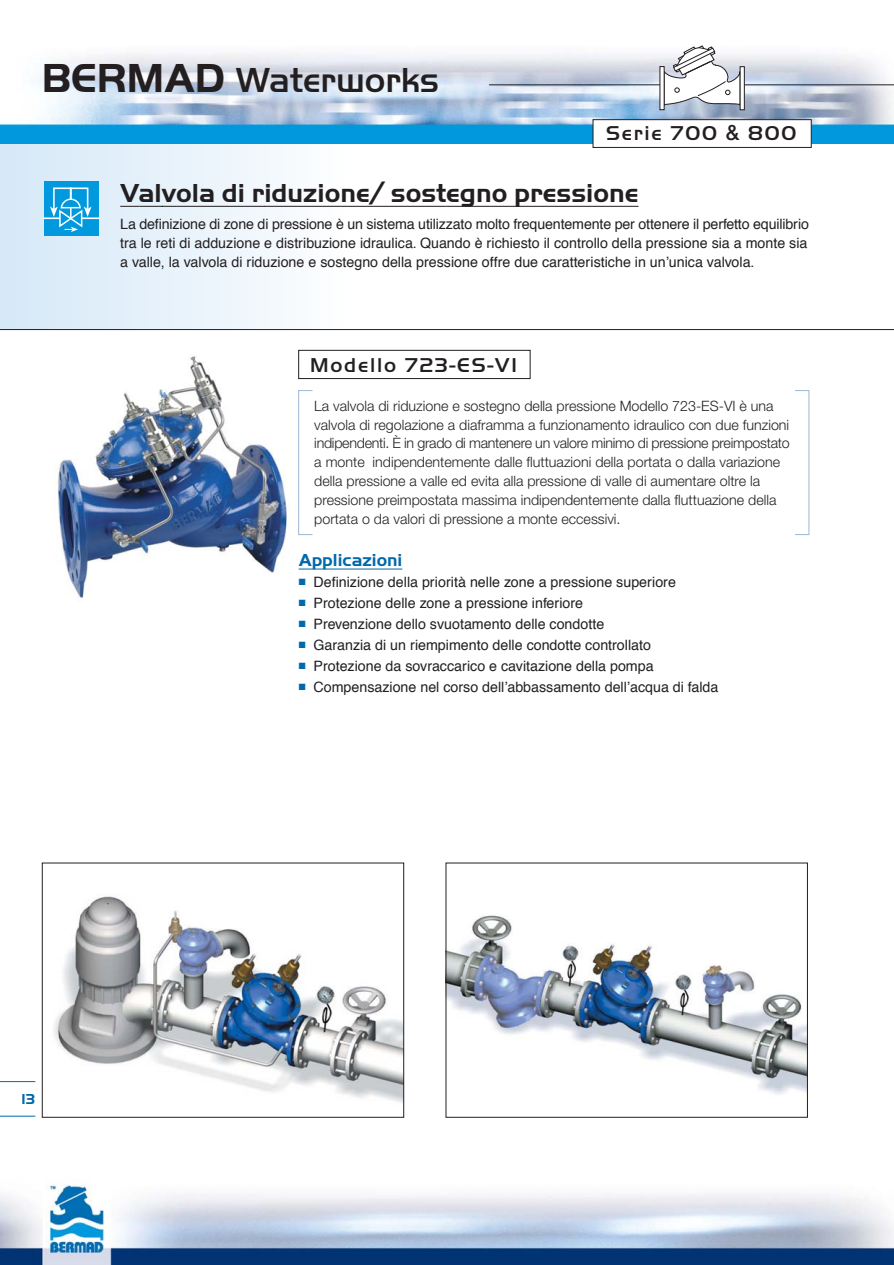
<style>
.page{position:relative;width:894px;height:1265px;background:#fff}
.page>*{position:absolute;margin:0;border:0;box-sizing:border-box;transform-origin:0 0}
.t1{font:500 36px "Handel Got D";letter-spacing:-.005em;color:#231f20}
.t2{font:700 27px "Handel Got D";color:#231f20}
.t3{font:500 20.85px "Handel Got D";letter-spacing:.085em;color:#231f20}
.t4{font:700 18px "Handel Got D";color:#0068ab}
.t5{font:700 15px "Handel Got D";color:#0068ab}
.t6{font:14.25px/18.8px "Helvetica";color:#231f20;text-align:justify}
.t7{font:300 14.25px/18.8px "Helvetica Neue";color:#231f20}
.s1{font-weight:700;font-size:42px}
.s2{font-family:"Helvetica Neue"}
.s3{color:#0068ab}
</style>
<div class="page">
<div style="left:0;top:142px;width:349px;height:188px;background:linear-gradient(to right,#d4e8f7,#fdfeff)"></div>
<div style="left:348px;top:142px;width:280px;height:188px;background:#fff"></div>
<img style="left:0;top:53px;width:894px;height:90px">
<hr style="left:489px;top:84px;width:405px;height:1px;background:#231f20">
<svg style="left:663px;top:45px;width:78px;height:66px"></svg>
<svg style="left:660px;top:66px;width:4px;height:44px"></svg>
<svg style="left:740px;top:66px;width:5px;height:44px"></svg>
<img style="left:57px;top:349px;width:262px;height:249px">
<div style="left:44px;top:181px;width:54px;height:55px;background:#09d"></div>
<hr style="left:44px;top:217px;width:54px;height:2px;background:#fff">
<svg style="left:50px;top:187px;width:42px;height:45px"></svg>
<img style="left:0;top:1184px;width:894px;height:80px">
<svg style="left:120px;top:206px;width:57px;height:1px"></svg>
<hr style="left:177px;top:206px;width:88px;height:1px;background:#231f20">
<hr style="left:264px;top:206px;width:172px;height:1px;background:#231f20">
<hr style="left:446px;top:206px;width:97px;height:1px;background:#231f20">
<hr style="left:543px;top:206px;width:95px;height:1px;background:#231f20">
<hr style="left:0;top:1081px;width:35px;height:1px;background:#0068ab">
<hr style="left:0;top:1115px;width:35px;height:1px;background:#0068ab">
<hr style="left:0;top:329px;width:894px;height:1px;background:#231f20">
<hr style="left:299px;top:568px;width:103px;height:1px;background:#0068ab">
<img style="left:54px;top:896px;width:348px;height:207px">
<div style="left:42px;top:862px;width:362px;height:255px;border:1px solid #231f20"></div>
<img style="left:448px;top:915px;width:358px;height:180px">
<div style="left:298px;top:350px;width:232px;height:29px;background:#fff;border:1px solid #231f20"></div>
<div style="left:593px;top:119px;width:219px;height:29px;background:#fff;border:1px solid #231f20"></div>
<div style="left:298px;top:390px;width:15px;height:145px;border:1px solid #9eb7d3"></div>
<div style="left:795px;top:390px;width:14px;height:145px;border:1px solid #9eb7d3"></div>
<h1 class="t1" style="left:42px;top:66px;width:399px"><span class="s1">BERMAD</span> Waterworks</h1>
<h3 class="t3" style="left:606px;top:125px;width:192px">Serie 700 <span class="s2">&amp;</span> 800</h3>
<h2 class="t2" style="left:120px;top:182px;width:520px">Valvola di riduzione/ sostegno pressione</h2>
<p class="t6" style="left:120px;top:216px;width:690px">La definizione di zone di pressione è un sistema utilizzato molto frequentemente per ottenere il perfetto equilibrio tra le reti di adduzione e distribuzione idraulica. Quando è richiesto il controllo della pressione sia a monte sia a valle, la valvola di riduzione e sostegno della pressione offre due caratteristiche in un’unica valvola.</p>
<h3 class="t3" style="left:310px;top:356px;width:208px">Modello 723-ES-VI</h3>
<p class="t7" style="left:314px;top:398px;width:477px">La valvola di riduzione e sostegno della pressione Modello 723-ES-VI è una valvola di regolazione a diaframma a funzionamento idraulico con due funzioni indipendenti. È in grado di mantenere un valore minimo di pressione preimpostato a monte indipendentemente dalle fluttuazioni della portata o dalla variazione della pressione a valle ed evita alla pressione di valle di aumentare oltre la pressione preimpostata massima indipendentemente dalla fluttuazione della portata o da valori di pressione a monte eccessivi.</p>
<p class="t4" style="left:299px;top:553px;width:105px">Applicazioni</p>
<p class="t6" style="left:299px;top:573px;width:379px"><span class="s3">■</span> Definizione della priorità nelle zone a pressione superiore</p>
<p class="t6" style="left:299px;top:594px;width:286px"><span class="s3">■</span> Protezione delle zone a pressione inferiore</p>
<p class="t6" style="left:299px;top:615px;width:307px"><span class="s3">■</span> Prevenzione dello svuotamento delle condotte</p>
<p class="t6" style="left:299px;top:636px;width:354px"><span class="s3">■</span> Garanzia di un riempimento delle condotte controllato</p>
<p class="t6" style="left:299px;top:657px;width:357px"><span class="s3">■</span> Protezione da sovraccarico e cavitazione della pompa</p>
<p class="t6" style="left:299px;top:678px;width:421px"><span class="s3">■</span> Compensazione nel corso dell’abbassamento dell’acqua di falda</p>
<p class="t5" style="left:22px;top:1093px;width:15px">13</p>
</div>
